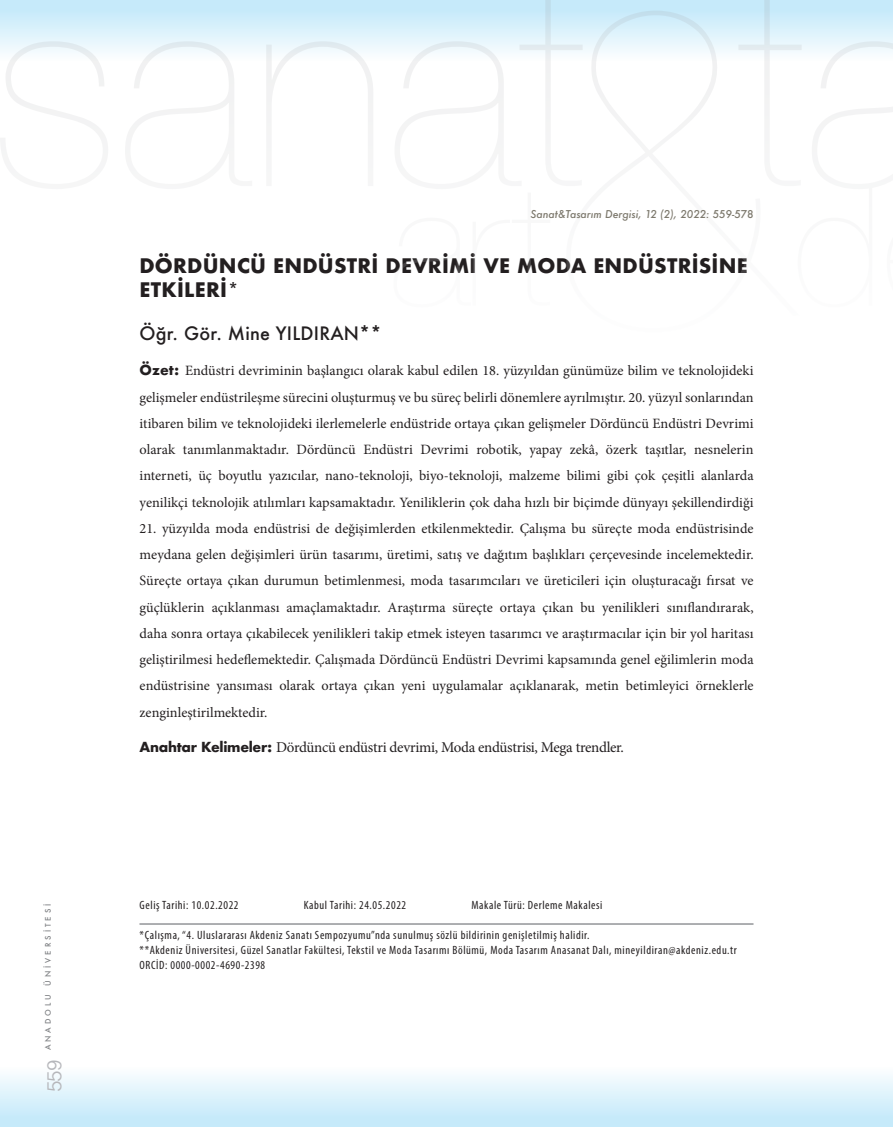
<style>
.page{position:relative;width:893px;height:1127px;background:#fff}
.page>*{position:absolute;margin:0;border:0;box-sizing:border-box;transform-origin:0 0}
.t1{font:700 19.5px/23.4px "Futura";letter-spacing:.01em;color:#231f20}
.t2{font:500 18px "Futura";letter-spacing:.01em;color:#231f20}
.t3{font:18px "Oriya Sangam MN";color:#b6b7bb}
.t4{font:15px "Minion Pro";letter-spacing:-.02em;color:#231f20}
.t5{font:14.25px/26.2px "Minion Pro";color:#231f20;text-align:justify}
.Kaynakça{font:condensed 12px/15px "Myriad Pro";letter-spacing:.05em;color:#231f20}
.t6{font:italic 500 10.5px "Futura";color:#7d796d}
.t7{font:500 7.5px "Futura";letter-spacing:.4em;color:#808285}
.s1{font-style:normal}
.s2{font-size:18px}
.s3{font-family:"Futura";font-weight:700;font-size:13.5px}
</style>
<div class="page">
<div style="left:0;top:1045px;width:893px;height:82px;background:linear-gradient(to bottom,#fff,#c3e9fa)"></div>
<div style="left:0;top:0;width:893px;height:81px;background:linear-gradient(to bottom,#c0e8f9,#fff)"></div>
<hr style="left:139px;top:923px;width:614px;height:2px;background:#939598">
<svg style="left:583px;top:11px;width:155px;height:135px"></svg>
<svg style="left:0;top:41px;width:108px;height:114px"></svg>
<svg style="left:125px;top:41px;width:127px;height:112px"></svg>
<svg style="left:266px;top:41px;width:107px;height:110px"></svg>
<svg style="left:393px;top:0;width:190px;height:149px"></svg>
<svg style="left:738px;top:0;width:155px;height:144px"></svg>
<p class="t7" style="left:43px;top:1050px;width:148px;rotate:-90deg">ANADOLU ÜNİVERSİTESİ</p>
<p class="t3" style="left:42px;top:1092px;width:35px;rotate:-90deg">559</p>
<p class="t6" style="left:531px;top:207px;width:224px">Sanat&amp;Tasarım Dergisi, 12 (2), 2022: <span class="s1">559-578</span></p>
<p class="t1" style="left:139px;top:254px;width:610px">DÖRDÜNCÜ ENDÜSTRİ DEVRİMİ VE MODA ENDÜSTRİSİNE<br>ETKİLERİ<span class="s2">*</span></p>
<p class="t2" style="left:139px;top:321px;width:244px">Öğr. Gör. Mine YILDIRAN**</p>
<p class="t5" style="left:140px;top:358px;width:615px"><span class="s3">Özet:</span> Endüstri devriminin başlangıcı olarak kabul edilen 18. yüzyıldan günümüze bilim ve teknolojideki gelişmeler endüstrileşme sürecini oluşturmuş ve bu süreç belirli dönemlere ayrılmıştır. 20. yüzyıl sonlarından itibaren bilim ve teknolojideki ilerlemelerle endüstride ortaya çıkan gelişmeler Dördüncü Endüstri Devrimi olarak tanımlanmaktadır. Dördüncü Endüstri Devrimi robotik, yapay zekâ, özerk taşıtlar, nesnelerin interneti, üç boyutlu yazıcılar, nano-teknoloji, biyo-teknoloji, malzeme bilimi gibi çok çeşitli alanlarda yenilikçi teknolojik atılımları kapsamaktadır. Yeniliklerin çok daha hızlı bir biçimde dünyayı şekillendirdiği</p>
<p class="t5" style="left:140px;top:515px;width:615px">21. yüzyılda moda endüstrisi de değişimlerden etkilenmektedir. Çalışma bu süreçte moda endüstrisinde meydana gelen değişimleri ürün tasarımı, üretimi, satış ve dağıtım başlıkları çerçevesinde incelemektedir.<br>Süreçte ortaya çıkan durumun betimlenmesi, moda tasarımcıları ve üreticileri için oluşturacağı fırsat ve güçlüklerin açıklanması amaçlamaktadır. Araştırma süreçte ortaya çıkan bu yenilikleri sınıflandırarak, daha sonra ortaya çıkabilecek yenilikleri takip etmek isteyen tasarımcı ve araştırmacılar için bir yol haritası geliştirilmesi hedeflemektedir. Çalışmada Dördüncü Endüstri Devrimi kapsamında genel eğilimlerin moda endüstrisine yansıması olarak ortaya çıkan yeni uygulamalar açıklanarak, metin betimleyici örneklerle zenginleştirilmektedir.</p>
<p class="t4" style="left:139px;top:737px;width:486px"><span class="s3">Anahtar Kelimeler:</span> Dördüncü endüstri devrimi, Moda endüstrisi, Mega trendler.</p>
<p class="Kaynakça" style="left:140px;top:897px;width:100px">Geliş Tarihi: 10.02.2022</p>
<p class="Kaynakça" style="left:304px;top:897px;width:104px">Kabul Tarihi: 24.05.2022</p>
<p class="Kaynakça" style="left:471px;top:897px;width:133px">Makale Türü: Derleme Makalesi</p>
<p class="Kaynakça" style="left:140px;top:927px;width:451px">*Çalışma, “4. Uluslararası Akdeniz Sanatı Sempozyumu”nda sunulmuş sözlü bildirinin genişletilmiş halidir.</p>
<p class="Kaynakça" style="left:140px;top:942px;width:599px">**Akdeniz Üniversitesi, Güzel Sanatlar Fakültesi, Tekstil ve Moda Tasarımı Bölümü, Moda Tasarım Anasanat Dalı, mineyildiran@akdeniz.edu.tr<br>ORCİD: 0000-0002-4690-2398</p>
</div>
